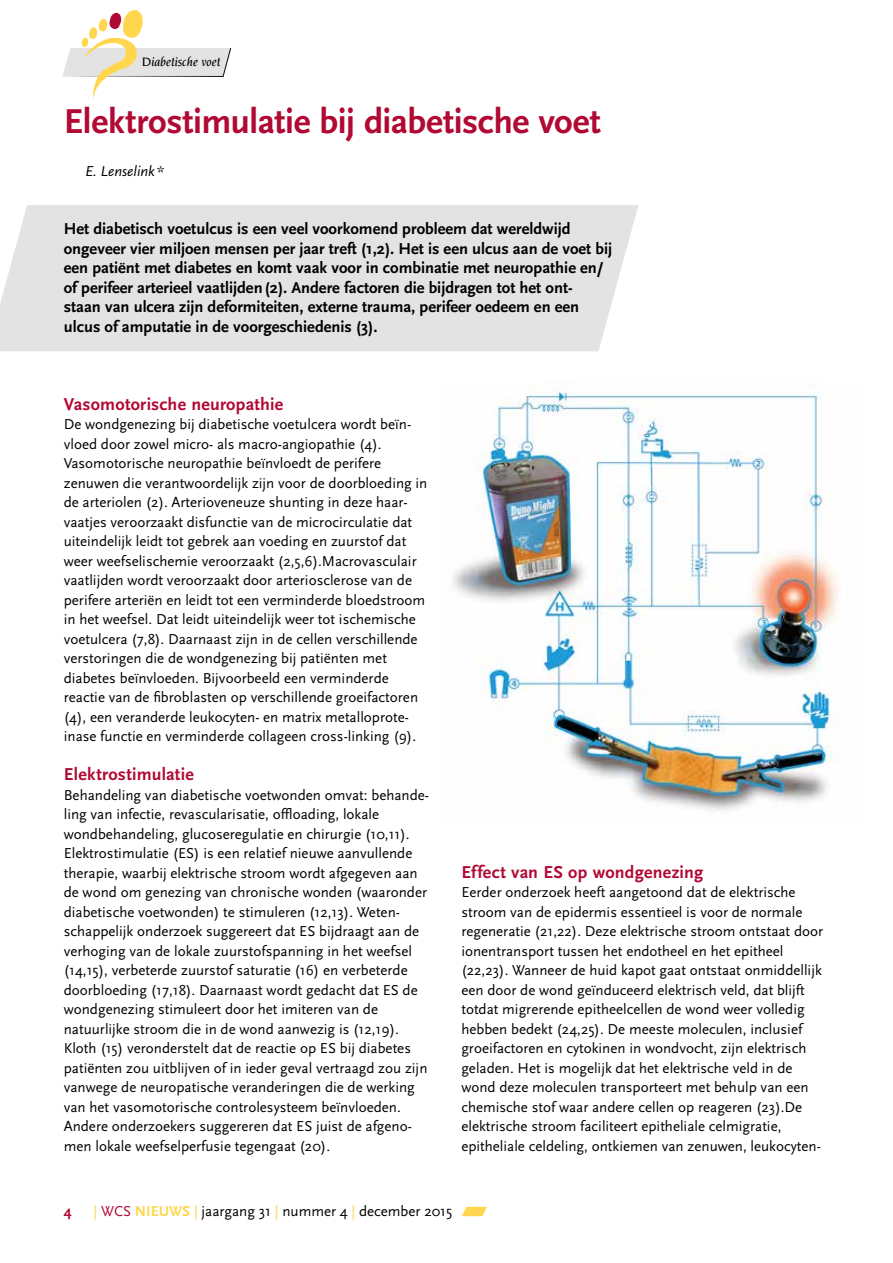
<style>
.page{position:relative;width:893px;height:1263px;background:#fff}
.page>*{position:absolute;margin:0;border:0;box-sizing:border-box;transform-origin:0 0}
.t1{font:700 36px "Scala Sans";letter-spacing:-.01em;color:#b10933}
.t2{font:700 18px "Scala Sans";letter-spacing:.01em;color:#b10933}
.t3{font:700 16.5px/19.5px "Scala Sans";color:#000}
.t4{font:15px/19.5px "Scala Sans";color:#000}
.t5{font:italic 15px "Scala Sans";color:#000}
.t6{font:700 15px "Scala Sans";color:#b10933}
.t7{font:italic 500 13.2px "Novarese Std";color:#000}
.s1{color:#ffd64d}
.s2{color:#b10933}
.s3{font-weight:700;color:#ffd64d}
</style>
<div class="page">
<svg style="left:462px;top:1207px;width:25px;height:9px"></svg>
<svg style="left:62px;top:10px;width:169px;height:90px"></svg>
<div style="left:0;top:205px;width:638px;height:146px;background:#e3e3e3"></div>
<img style="left:452px;top:383px;width:386px;height:428px">
<p class="t7" style="left:142px;top:55px;width:80px">Diabetische voet</p>
<h1 class="t1" style="left:64px;top:102px;width:539px">Elektrostimulatie bij diabetische voet</h1>
<p class="t5" style="left:85px;top:163px;width:81px">E. Lenselink *</p>
<p class="t3" style="left:64px;top:220px;width:550px">Het diabetisch voetulcus is een veel voorkomend probleem dat wereldwijd ongeveer vier miljoen mensen per jaar treft (1,2). Het is een ulcus aan de voet bij een patiënt met diabetes en komt vaak voor in combinatie met neuropathie en/ of perifeer arterieel vaatlijden(2). Andere factoren die bijdragen tot het ont&shy;staan van ulcera zijn deformiteiten, externe trauma, perifeer oedeem en een ulcus of amputatie in de voorgeschiedenis (3).</p>
<p class="t2" style="left:64px;top:394px;width:221px">Vasomotorische neuropathie</p>
<p class="t4" style="left:64px;top:415px;width:365px">De wondgenezing bij diabetische voetulcera wordt beïn&shy;vloed door zowel micro- als macro-angiopathie (4).<br>Vasomotorische neuropathie beïnvloedt de perifere zenuwen die verantwoordelijk zijn voor de doorbloeding in de arteriolen (2). Arterioveneuze shunting in deze haar&shy;vaatjes veroorzaakt disfunctie van de microcirculatie dat uiteindelijk leidt tot gebrek aan voeding en zuurstof dat weer weefselischemie veroorzaakt (2,5,6).Macrovasculair vaatlijden wordt veroorzaakt door arteriosclerose van de perifere arteriën en leidt tot een verminderde bloedstroom in het weefsel. Dat leidt uiteindelijk weer tot ischemische voetulcera (7,8). Daarnaast zijn in de cellen verschillende verstoringen die de wondgenezing bij patiënten met diabetes beïnvloeden. Bijvoorbeeld een verminderde reactie van de fibroblasten op verschillende groeifactoren (4), een veranderde leukocyten- en matrix metalloprote&shy;ïnase functie en verminderde collageen cross-linking (9).</p>
<p class="t2" style="left:64px;top:765px;width:131px">Elektrostimulatie</p>
<p class="t4" style="left:64px;top:785px;width:367px">Behandeling van diabetische voetwonden omvat: behande&shy;ling van infectie, revascularisatie, offloading, lokale wondbehandeling, glucoseregulatie en chirurgie (10,11).<br>Elektrostimulatie (ES) is een relatief nieuwe aanvullende therapie, waarbij elektrische stroom wordt afgegeven aan de wond om genezing van chronische wonden (waaronder diabetische voetwonden) te stimuleren (12,13). Weten&shy;schappelijk onderzoek suggereert dat ES bijdraagt aan de verhoging van de lokale zuurstofspanning in het weefsel (14,15), verbeterde zuurstof saturatie (16) en verbeterde doorbloeding (17,18). Daarnaast wordt gedacht dat ES de wondgenezing stimuleert door het imiteren van de natuurlijke stroom die in de wond aanwezig is (12,19).<br>Kloth (15) veronderstelt dat de reactie op ES bij diabetes patiënten zou uitblijven of in ieder geval vertraagd zou zijn vanwege de neuropatische veranderingen die de werking van het vasomotorische controlesysteem beïnvloeden.<br>Andere onderzoekers suggereren dat ES juist de afgeno&shy;men lokale weefselperfusie tegengaat (20).</p>
<p class="t2" style="left:461px;top:862px;width:243px">Effect van ES op wondgenezing</p>
<p class="t4" style="left:461px;top:883px;width:363px">Eerder onderzoek heeft aangetoond dat de elektrische stroom van de epidermis essentieel is voor de normale regeneratie (21,22). Deze elektrische stroom ontstaat door ionentransport tussen het endotheel en het epitheel (22,23). Wanneer de huid kapot gaat ontstaat onmiddellijk een door de wond geïnduceerd elektrisch veld, dat blijft totdat migrerende epitheelcellen de wond weer volledig hebben bedekt (24,25). De meeste moleculen, inclusief groeifactoren en cytokinen in wondvocht, zijn elektrisch geladen. Het is mogelijk dat het elektrische veld in de wond deze moleculen transporteert met behulp van een chemische stof waar andere cellen op reageren (23).De elektrische stroom faciliteert epitheliale celmigratie, epitheliale celdeling, ontkiemen van zenuwen, leukocyten-</p>
<p class="t6" style="left:64px;top:1203px;width:9px">4</p>
<p class="t4" style="left:94px;top:1202px;width:360px"><span class="s1">|</span> <span class="s2">WCS</span> <span class="s3">NIEUWS</span> <span class="s1">|</span> jaargang 31 <span class="s1">|</span> nummer 4 <span class="s1">|</span> december 2015</p>
</div>
